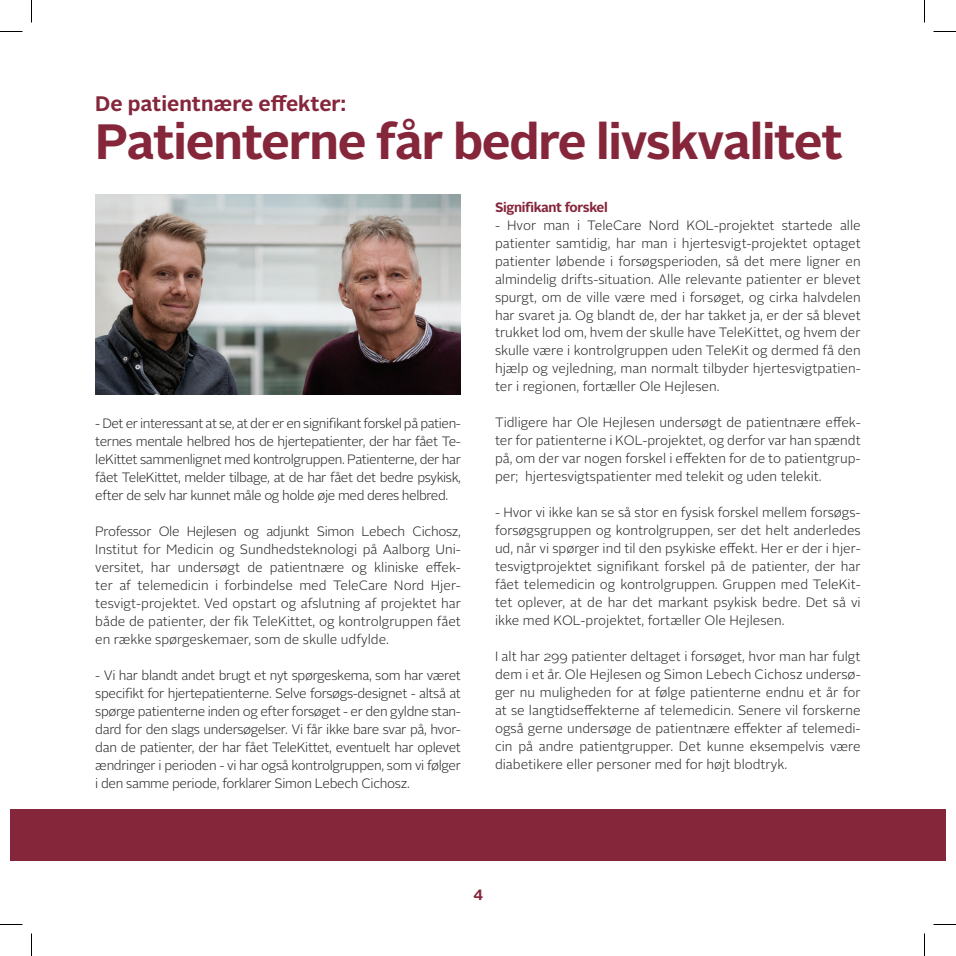
<style>
.page{position:relative;width:956px;height:956px;background:#fff}
.page>*{position:absolute;margin:0;border:0;box-sizing:border-box;transform-origin:0 0}
.t1{font:700 49.5px "Alright Sans";letter-spacing:-.025em;color:#85263b}
.t2{font:700 21px "Alright Sans";color:#85263b}
.t3{font:700 15px "Alright Sans";color:#85263b}
.t4{font:300 13.5px/18px "Alright Sans";color:#231f20;text-align:justify}
.t5{font:700 13.5px "Alright Sans";letter-spacing:-.025em;color:#85263b}
</style>
<div class="page">
<img style="left:95px;top:195px;width:366px;height:200px">
<div style="left:10px;top:810px;width:936px;height:51px;background:#85263b"></div>
<svg style="left:0;top:31px;width:22px;height:1px"></svg>
<svg style="left:933px;top:31px;width:23px;height:1px"></svg>
<svg style="left:0;top:924px;width:22px;height:1px"></svg>
<svg style="left:933px;top:924px;width:23px;height:1px"></svg>
<svg style="left:31px;top:0;width:1px;height:23px"></svg>
<svg style="left:31px;top:933px;width:1px;height:23px"></svg>
<svg style="left:924px;top:0;width:1px;height:23px"></svg>
<svg style="left:924px;top:933px;width:1px;height:23px"></svg>
<h2 class="t2" style="left:95px;top:89px;width:252px">De patientnære effekter:</h2>
<h1 class="t1" style="left:95px;top:107px;width:749px">Patienterne får bedre livskvalitet</h1>
<p class="t4" style="left:95px;top:414px;width:367px">- Det er interessant at se, at der er en signifikant forskel på patien&shy;ternes mentale helbred hos de hjertepatienter, der har fået Te&shy;leKittet sammenlignet med kontrolgruppen. Patienterne, der har fået TeleKittet, melder tilbage, at de har fået det bedre psykisk, efter de selv har kunnet måle og holde øje med deres helbred.</p>
<p class="t4" style="left:95px;top:522px;width:367px">Professor Ole Hejlesen og adjunkt Simon Lebech Cichosz, Institut for Medicin og Sundhedsteknologi på Aalborg Uni&shy;versitet, har undersøgt de patientnære og kliniske effek&shy;ter af telemedicin i forbindelse med TeleCare Nord Hjer&shy;tesvigt-projektet. Ved opstart og afslutning af projektet har både de patienter, der fik TeleKittet, og kontrolgruppen fået en række spørgeskemaer, som de skulle udfylde.</p>
<p class="t4" style="left:95px;top:666px;width:367px">- Vi har blandt andet brugt et nyt spørgeskema, som har været specifikt for hjertepatienterne. Selve forsøgs-designet - altså at spørge patienterne inden og efter forsøget - er den gyldne stan&shy;dard for den slags undersøgelser. Vi får ikke bare svar på, hvor&shy;dan de patienter, der har fået TeleKittet, eventuelt har oplevet ændringer i perioden - vi har også kontrolgruppen, som vi følger i den samme periode, forklarer Simon Lebech Cichosz.</p>
<p class="t5" style="left:495px;top:197px;width:114px">Signifikant forskel</p>
<p class="t4" style="left:495px;top:216px;width:367px">- Hvor man i TeleCare Nord KOL-projektet startede alle patienter samtidig, har man i hjertesvigt-projektet optaget patienter løbende i forsøgsperioden, så det mere ligner en almindelig drifts-situation. Alle relevante patienter er blevet spurgt, om de ville være med i forsøget, og cirka halvdelen har svaret ja. Og blandt de, der har takket ja, er der så blevet trukket lod om, hvem der skulle have TeleKittet, og hvem der skulle være i kontrolgruppen uden TeleKit og dermed få den hjælp og vejledning, man normalt tilbyder hjertesvigtpatien&shy;ter i regionen, fortæller Ole Hejlesen.</p>
<p class="t4" style="left:495px;top:414px;width:367px">Tidligere har Ole Hejlesen undersøgt de patientnære effek&shy;ter for patienterne i KOL-projektet, og derfor var han spændt på, om der var nogen forskel i effekten for de to patientgrup&shy;per; hjertesvigtspatienter med telekit og uden telekit.</p>
<p class="t4" style="left:495px;top:504px;width:367px">- Hvor vi ikke kan se så stor en fysisk forskel mellem forsøgs&shy;forsøgsgruppen og kontrolgruppen, ser det helt anderledes ud, når vi spørger ind til den psykiske effekt. Her er der i hjer&shy;tesvigtprojektet signifikant forskel på de patienter, der har fået telemedicin og kontrolgruppen. Gruppen med TeleKit&shy;tet oplever, at de har det markant psykisk bedre. Det så vi ikke med KOL-projektet, fortæller Ole Hejlesen.</p>
<p class="t4" style="left:495px;top:648px;width:367px">I alt har 299 patienter deltaget i forsøget, hvor man har fulgt dem i et år. Ole Hejlesen og Simon Lebech Cichosz undersø&shy;ger nu muligheden for at følge patienterne endnu et år for at se langtidseffekterne af telemedicin. Senere vil forskerne også gerne undersøge de patientnære effekter af telemedi&shy;cin på andre patientgrupper. Det kunne eksempelvis være diabetikere eller personer med for højt blodtryk.</p>
<p class="t3" style="left:473px;top:882px;width:11px">4</p>
</div>
